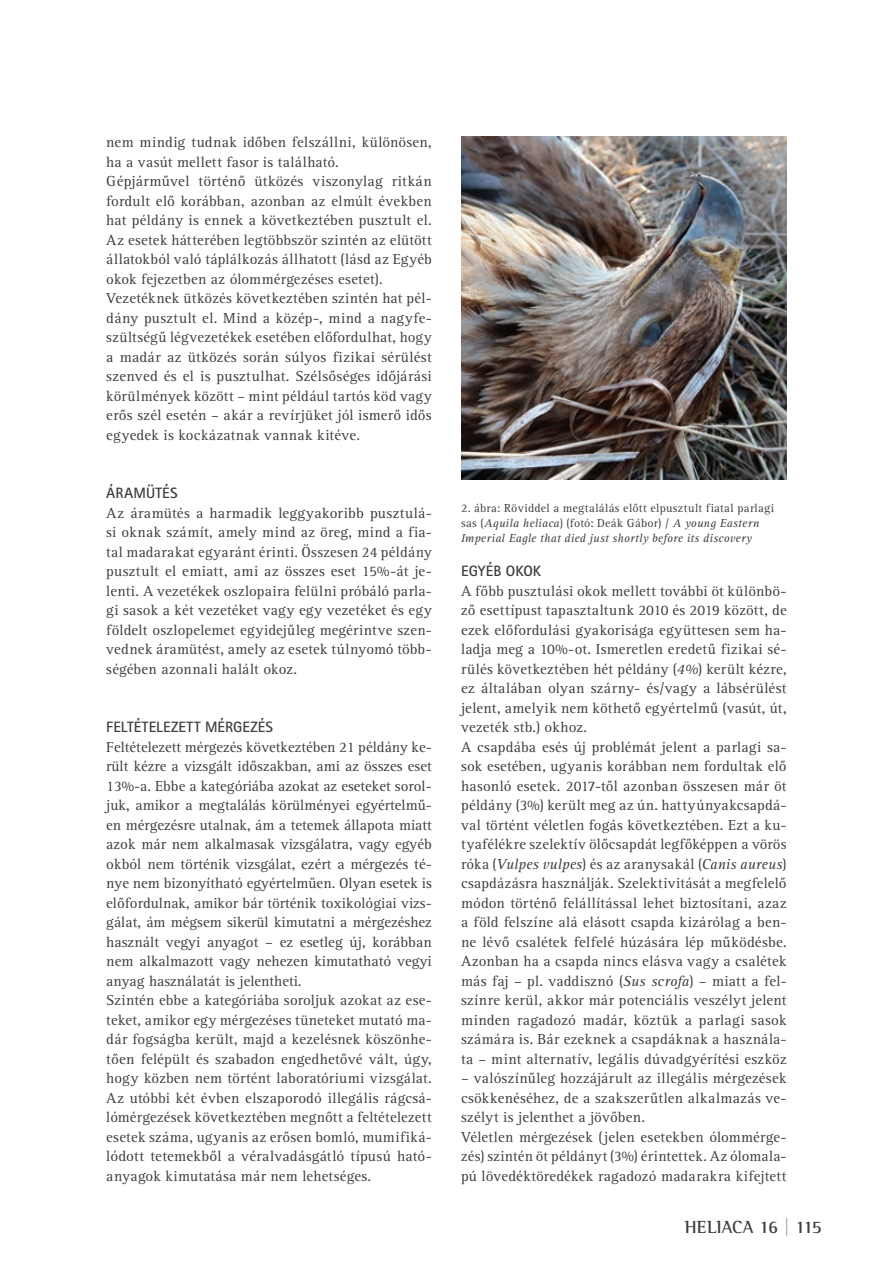
<style>
.page{position:relative;width:893px;height:1263px;background:#fff}
.page>*{position:absolute;margin:0;border:0;box-sizing:border-box;transform-origin:0 0}
.t1{font:700 18px "Agfa Rotis Semi Serif";letter-spacing:-.015em;color:#3e3e3f}
.t2{font:15px/19.5px "Agfa Rotis Serif";letter-spacing:.01em;color:#3e3e3f}
.t3{font:700 15px "Agfa Rotis Sans Serif";letter-spacing:.015em;color:#3e3e3f}
.t4{font:12px/15px "Agfa Rotis Serif";letter-spacing:.025em;color:#3e3e3f}
.s1{font-style:italic}
.s2{color:#939598}
</style>
<div class="page">
<img style="left:461px;top:137px;width:326px;height:342px">
<p class="t2" style="left:106px;top:133px;width:327px">nem mindig tudnak időben felszállni, különösen, ha a vasút mellett fasor is található.<br>Gépjárművel történő ütközés viszonylag ritkán fordult elő korábban, azonban az elmúlt években hat példány is ennek a következtében pusztult el.<br>Az esetek hátterében legtöbbször szintén az elütött állatokból való táplálkozás állhatott (lásd az Egyéb okok fejezetben az ólommérgezéses esetet).<br>Vezetéknek ütközés következtében szintén hat pél&shy;dány pusztult el. Mind a közép-, mind a nagyfe&shy;szültségű légvezetékek esetében előfordulhat, hogy a madár az ütközés során súlyos fizikai sérülést szenved és el is pusztulhat. Szélsőséges időjárási körülmények között – mint például tartós köd vagy erős szél esetén – akár a revírjüket jól ismerő idős egyedek is kockázatnak vannak kitéve.</p>
<p class="t3" style="left:106px;top:483px;width:73px">ÁRAMÜ TÉS</p>
<p class="t2" style="left:106px;top:503px;width:327px;text-align:justify">Az áramütés a harmadik leggyakoribb pusztulá&shy;si oknak számít, amely mind az öreg, mind a fia&shy;tal madarakat egyaránt érinti. Összesen 24 példány pusztult el emiatt, ami az összes eset 15%-át je&shy;lenti. A vezetékek oszlopaira felülni próbáló parla&shy;gi sasok a két vezetéket vagy egy vezetéket és egy földelt oszlopelemet egyidejűleg megérintve szen&shy;vednek áramütést, amely az esetek túlnyomó több&shy;ségében azonnali halált okoz.</p>
<p class="t3" style="left:106px;top:717px;width:168px">FELTÉTELEZETT MÉRGEZÉS</p>
<p class="t2" style="left:106px;top:737px;width:327px">Feltételezett mérgezés következtében 21 példány ke&shy;rült kézre a vizsgált időszakban, ami az összes eset 13%-a. Ebbe a kategóriába azokat az eseteket sorol&shy;juk, amikor a megtalálás körülményei egyértelmű&shy;en mérgezésre utalnak, ám a tetemek állapota miatt azok már nem alkalmasak vizsgálatra, vagy egyéb okból nem történik vizsgálat, ezért a mérgezés té&shy;nye nem bizonyítható egyértelműen. Olyan esetek is előfordulnak, amikor bár történik toxikológiai vizs&shy;gálat, ám mégsem sikerül kimutatni a mérgezéshez használt vegyi anyagot – ez esetleg új, korábban nem alkalmazott vagy nehezen kimutatható vegyi anyag használatát is jelentheti.<br>Szintén ebbe a kategóriába soroljuk azokat az ese&shy;teket, amikor egy mérgezéses tüneteket mutató ma&shy;dár fogságba került, majd a kezelésnek köszönhe&shy;tően felépült és szabadon engedhetővé vált, úgy, hogy közben nem történt laboratóriumi vizsgálat.<br>Az utóbbi két évben elszaporodó illegális rágcsá&shy;lómérgezések következtében megnőtt a feltételezett esetek száma, ugyanis az erősen bomló, mumifiká&shy;lódott tetemekből a véralvadásgátló típusú ható&shy;anyagok kimutatása már nem lehetséges.</p>
<p class="t4" style="left:461px;top:501px;width:315px">2. ábra: Röviddel a megtalálás előtt elpusztult fiatal parlagi sas (<span class="s1">Aquila heliaca</span>) (fotó: Deák Gábor) / <span class="s1">A young Eastern<br>Imperial Eagle that died just shortly before its discovery</span></p>
<p class="t3" style="left:461px;top:561px;width:80px">EGYÉB OKOK</p>
<p class="t2" style="left:461px;top:581px;width:327px">A főbb pusztulási okok mellett további öt különbö&shy;ző esettípust tapasztaltunk 2010 és 2019 között, de ezek előfordulási gyakorisága együttesen sem ha&shy;ladja meg a 10%-ot. Ismeretlen eredetű fizikai sé&shy;rülés következtében hét példány (<span class="s1">4%</span>) került kézre, ez általában olyan szárny- és/vagy a lábsérülést jelent, amelyik nem köthető egyértelmű (vasút, út, vezeték stb.) okhoz.<br>A csapdába esés új problémát jelent a parlagi sa&shy;sok esetében, ugyanis korábban nem fordultak elő hasonló esetek. 2017-től azonban összesen már öt példány (3%) került meg az ún. hattyúnyakcsapdá&shy;val történt véletlen fogás következtében. Ezt a ku&shy;tyafélékre szelektív ölőcsapdát legfőképpen a vörös róka (<span class="s1">Vulpes vulpes</span>) és az aranysakál (<span class="s1">Canis aureus</span>) csapdázásra használják. Szelektivitását a megfelelő módon történő felállítással lehet biztosítani, azaz a föld felszíne alá elásott csapda kizárólag a ben&shy;ne lévő csalétek felfelé húzására lép működésbe.<br>Azonban ha a csapda nincs elásva vagy a csalétek más faj – pl. vaddisznó (<span class="s1">Sus scrofa</span>) – miatt a fel&shy;színre kerül, akkor már potenciális veszélyt jelent minden ragadozó madár, köztük a parlagi sasok számára is. Bár ezeknek a csapdáknak a használa&shy;ta – mint alternatív, legális dúvadgyérítési eszköz</p>
<p class="t2" style="left:461px;top:1069px;width:327px">– valószínűleg hozzájárult az illegális mérgezések csökkenéséhez, de a szakszerűtlen alkalmazás ve&shy;szélyt is jelenthet a jövőben.<br>Véletlen mérgezések (jelen esetekben ólommérge&shy;zés) szintén öt példányt (3%) érintettek. Az ólomala&shy;pú lövedéktöredékek ragadozó madarakra kifejtett</p>
<p class="t1" style="left:685px;top:1216px;width:138px">HELIACA 16 <span class="s2">|</span> 115</p>
</div>
